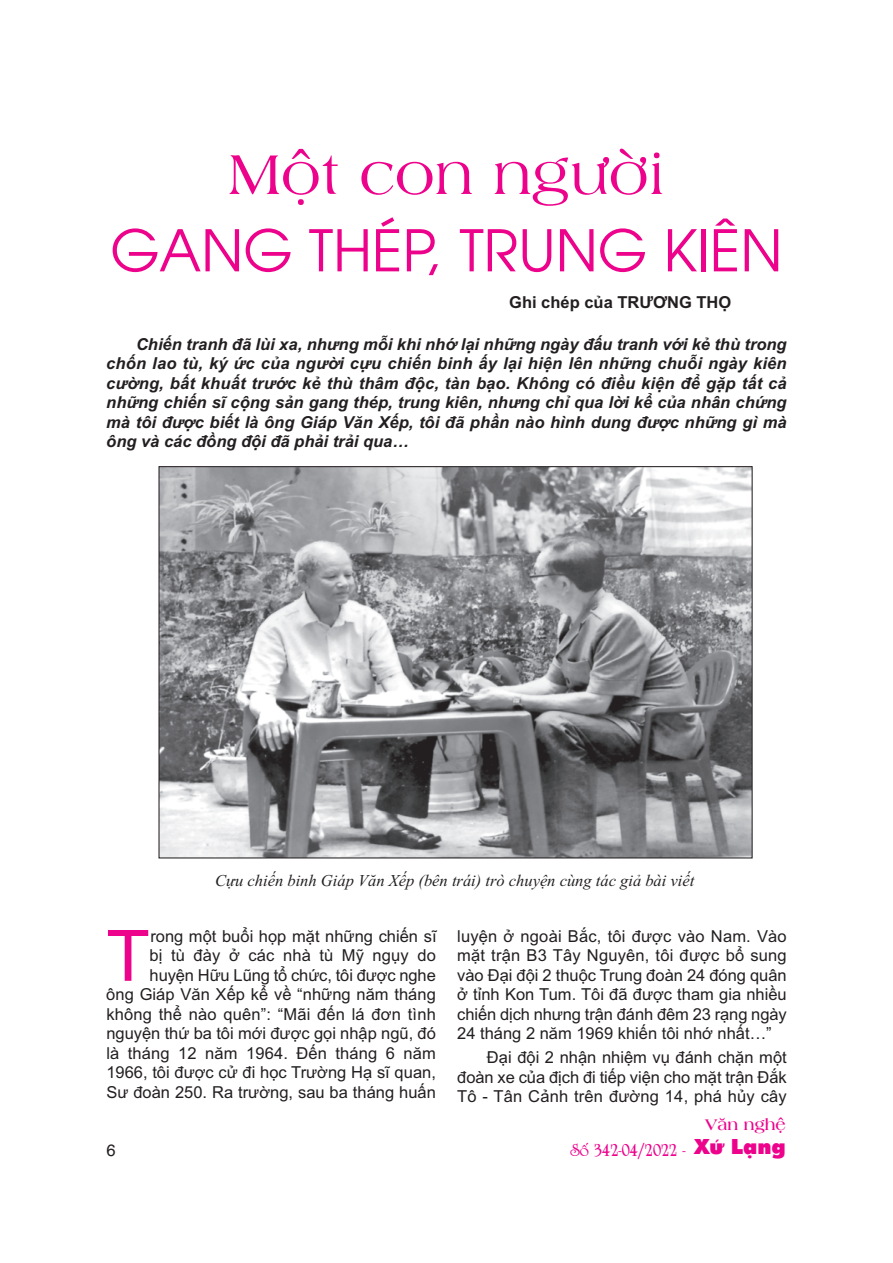
<style>
.page{position:relative;width:893px;height:1263px;background:#fff}
.page>*{position:absolute;margin:0;border:0;box-sizing:border-box;transform-origin:0 0}
.t1{font:70.95px "Arial";color:#ed028c}
.t2{font:60px "UTM Americana";color:#ed028c}
.t3{font:57px "UTM Avo";color:#ed028c}
.t4{font:700 18px "University";color:#ed028c}
.t5{font:16.5px/19.5px "Arial";color:#231f20;text-align:justify}
.t6{font:italic 700 16.5px/19.5px "Arial";color:#231f20;text-align:justify}
.t7{font:italic 16.5px "Times New Roman";color:#231f20}
.t8{font:700 16.5px "Arial";color:#231f20}
.t9{font:700 16.5px "UTM Americana";color:#ed028c}
.t10{font:16.5px "Vn Helvetica";color:#231f20}
.s1{font-family:"UTM Futura Extra";font-weight:400;font-size:21px}
</style>
<div class="page">
<img style="left:160px;top:468px;width:591px;height:388px">
<h2 class="t2" style="left:229px;top:138px;width:437px">Một con người</h2>
<h3 class="t3" style="left:110px;top:218px;width:674px">GANG THÉP, TRUNG KIÊN</h3>
<p class="t8" style="left:509px;top:293px;width:224px">Ghi chép của TRƯƠNG THỌ</p>
<p class="t6" style="left:106px;top:334px;width:682px;text-indent:30px">Chiến tranh đã lùi xa, nhưng mỗi khi nhớ lại những ngày đấu tranh với kẻ thù trong chốn lao tù, ký ức của người cựu chiến binh ấy lại hiện lên những chuỗi ngày kiên cường, bất khuất trước kẻ thù thâm độc, tàn bạo. Không có điều kiện để gặp tất cả những chiến sĩ cộng sản gang thép, trung kiên, nhưng chỉ qua lời kể của nhân chứng mà tôi được biết là ông Giáp Văn Xếp, tôi đã phần nào hình dung được những gì mà ông và các đồng đội đã phải trải qua…</p>
<p class="t7" style="left:215px;top:871px;width:481px">Cựu chiến binh Giáp Văn Xếp (bên trái) trò chuyện cùng tác giả bài viết</p>
<p class="t5" style="left:106px;top:926px;width:332px;text-align:right">rong một buổi họp mặt những chiến sĩ<br>bị tù đày ở các nhà tù Mỹ ngụy do huyện Hữu Lũng tổ chức, tôi được nghe<br>ông Giáp Văn Xếp kể về “những năm tháng không thể nào quên”: “Mãi đến lá đơn tình nguyện thứ ba tôi mới được gọi nhập ngũ, đó là tháng 12 năm 1964. Đến tháng 6 năm 1966, tôi được cử đi học Trường Hạ sĩ quan, Sư đoàn 250. Ra trường, sau ba tháng huấn</p>
<p class="t5" style="left:457px;top:926px;width:331px">luyện ở ngoài Bắc, tôi được vào Nam. Vào mặt trận B3 Tây Nguyên, tôi được bổ sung vào Đại đội 2 thuộc Trung đoàn 24 đóng quân ở tỉnh Kon Tum. Tôi đã được tham gia nhiều chiến dịch nhưng trận đánh đêm 23 rạng ngày 24 tháng 2 năm 1969 khiến tôi nhớ nhất…”</p>
<h1 class="t1" style="left:106px;top:915px;width:45px">T</h1>
<p class="t5" style="left:457px;top:1047px;width:331px;text-indent:30px">Đại đội 2 nhận nhiệm vụ đánh chặn một đoàn xe của địch đi tiếp viện cho mặt trận Đắk Tô - Tân Cảnh trên đường 14, phá hủy cây</p>
<p class="t10" style="left:106px;top:1137px;width:11px">6</p>
<p class="t9" style="left:705px;top:1115px;width:83px">Văn nghệ</p>
<p class="t4" style="left:570px;top:1143px;width:217px">Số 342-04/2022 - <span class="s1">Xứ Lạng</span></p>
</div>
